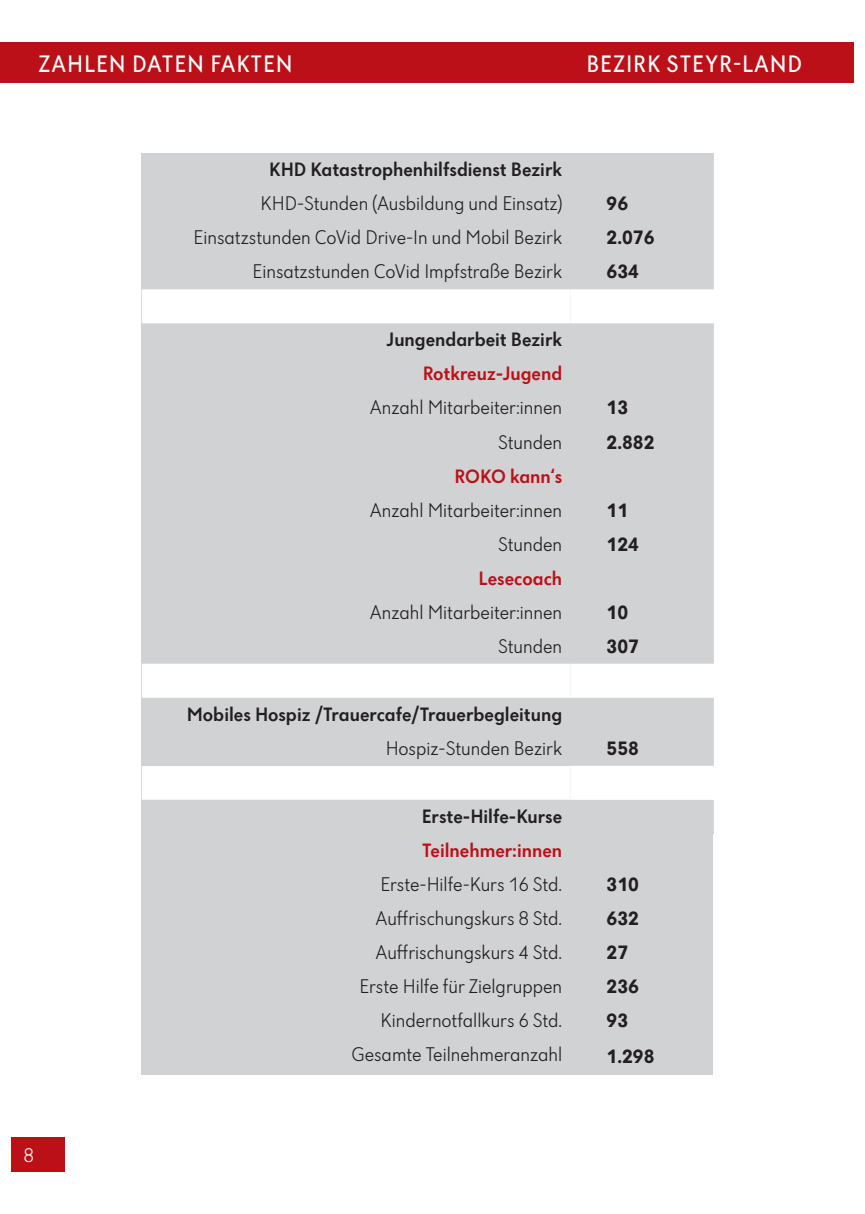
<style>
.page{position:relative;width:865px;height:1214px;background:#fff}
.page>*{position:absolute;margin:0;border:0;box-sizing:border-box;transform-origin:0 0}
.t1{font:24px "Dunant";letter-spacing:.035em;color:#fff}
.t2{font:300 20px "Dunant";color:#231f20}
.t3{font:500 20px "Dunant";color:#231f20}
.t4{font:500 20px "Dunant";color:#bb1018}
.t5{font:700 20px "Dunant";color:#231f20}
.t6{font:300 20px "Dunant";color:#fff}
</style>
<div class="page">
<div style="left:11px;top:1137px;width:54px;height:34px;background:#bb1018"></div>
<div style="left:0;top:42px;width:853px;height:40px;background:#bb1018"></div>
<div style="left:142px;top:153px;width:571px;height:921px;background:#d1d2d4"></div>
<svg style="left:142px;top:289px;width:428px;height:409px"></svg>
<svg style="left:570px;top:289px;width:144px;height:510px"></svg>
<div style="left:142px;top:766px;width:428px;height:34px;background:#fff"></div>
<p class="t1" style="left:39px;top:51px;width:256px">ZAHLEN DATEN FAKTEN</p>
<p class="t1" style="left:586px;top:51px;width:217px">BEZIRK STEYR-LAND</p>
<p class="t3" style="left:269px;top:158px;width:294px">KHD Katastrophenhilfsdienst Bezirk</p>
<p class="t2" style="left:261px;top:193px;width:303px">KHD-Stunden (Ausbildung und Einsatz)</p>
<p class="t5" style="left:606px;top:192px;width:23px">96</p>
<p class="t2" style="left:193px;top:227px;width:370px">Einsatzstunden CoVid Drive-In und Mobil Bezirk</p>
<p class="t5" style="left:606px;top:226px;width:49px">2.076</p>
<p class="t2" style="left:252px;top:261px;width:311px">Einsatzstunden CoVid Impfstraße Bezirk</p>
<p class="t5" style="left:606px;top:260px;width:34px">634</p>
<p class="t3" style="left:386px;top:328px;width:177px">Jungendarbeit Bezirk</p>
<p class="t4" style="left:422px;top:362px;width:141px">Rotkreuz-Jugend</p>
<p class="t2" style="left:370px;top:397px;width:194px">Anzahl Mitarbeiter:innen</p>
<p class="t5" style="left:606px;top:396px;width:23px">13</p>
<p class="t2" style="left:498px;top:431px;width:65px">Stunden</p>
<p class="t5" style="left:606px;top:430px;width:49px">2.882</p>
<p class="t4" style="left:454px;top:464px;width:109px">ROKO kann‘s</p>
<p class="t2" style="left:370px;top:499px;width:194px">Anzahl Mitarbeiter:innen</p>
<p class="t5" style="left:606px;top:498px;width:23px">11</p>
<p class="t2" style="left:498px;top:533px;width:65px">Stunden</p>
<p class="t5" style="left:606px;top:532px;width:34px">124</p>
<p class="t4" style="left:478px;top:566px;width:85px">Lesecoach</p>
<p class="t2" style="left:370px;top:601px;width:194px">Anzahl Mitarbeiter:innen</p>
<p class="t5" style="left:606px;top:600px;width:23px">10</p>
<p class="t2" style="left:498px;top:635px;width:65px">Stunden</p>
<p class="t5" style="left:606px;top:634px;width:34px">307</p>
<p class="t3" style="left:187px;top:702px;width:377px">Mobiles Hospiz /Trauercafe/Trauerbegleitung</p>
<p class="t2" style="left:386px;top:737px;width:178px">Hospiz-Stunden Bezirk</p>
<p class="t5" style="left:606px;top:736px;width:34px">558</p>
<p class="t6" style="left:24px;top:1144px;width:12px">8</p>
<p class="t3" style="left:422px;top:805px;width:142px">Erste-Hilfe-Kurse</p>
<p class="t4" style="left:422px;top:839px;width:141px">Teilnehmer:innen</p>
<p class="t2" style="left:380px;top:873px;width:183px">Erste-Hilfe-Kurs 16 Std.</p>
<p class="t5" style="left:606px;top:872px;width:34px">310</p>
<p class="t2" style="left:375px;top:907px;width:188px">Auffrischungskurs 8 Std.</p>
<p class="t5" style="left:606px;top:906px;width:34px">632</p>
<p class="t2" style="left:375px;top:941px;width:188px">Auffrischungskurs 4 Std.</p>
<p class="t5" style="left:606px;top:940px;width:23px">27</p>
<p class="t2" style="left:359px;top:975px;width:204px">Erste Hilfe für Zielgruppen</p>
<p class="t5" style="left:606px;top:974px;width:34px">236</p>
<p class="t2" style="left:380px;top:1009px;width:183px">Kindernotfallkurs 6 Std.</p>
<p class="t5" style="left:606px;top:1008px;width:23px">93</p>
<p class="t2" style="left:351px;top:1043px;width:212px">Gesamte Teilnehmeranzahl</p>
<p class="t5" style="left:606px;top:1044px;width:49px">1.298</p>
</div>
